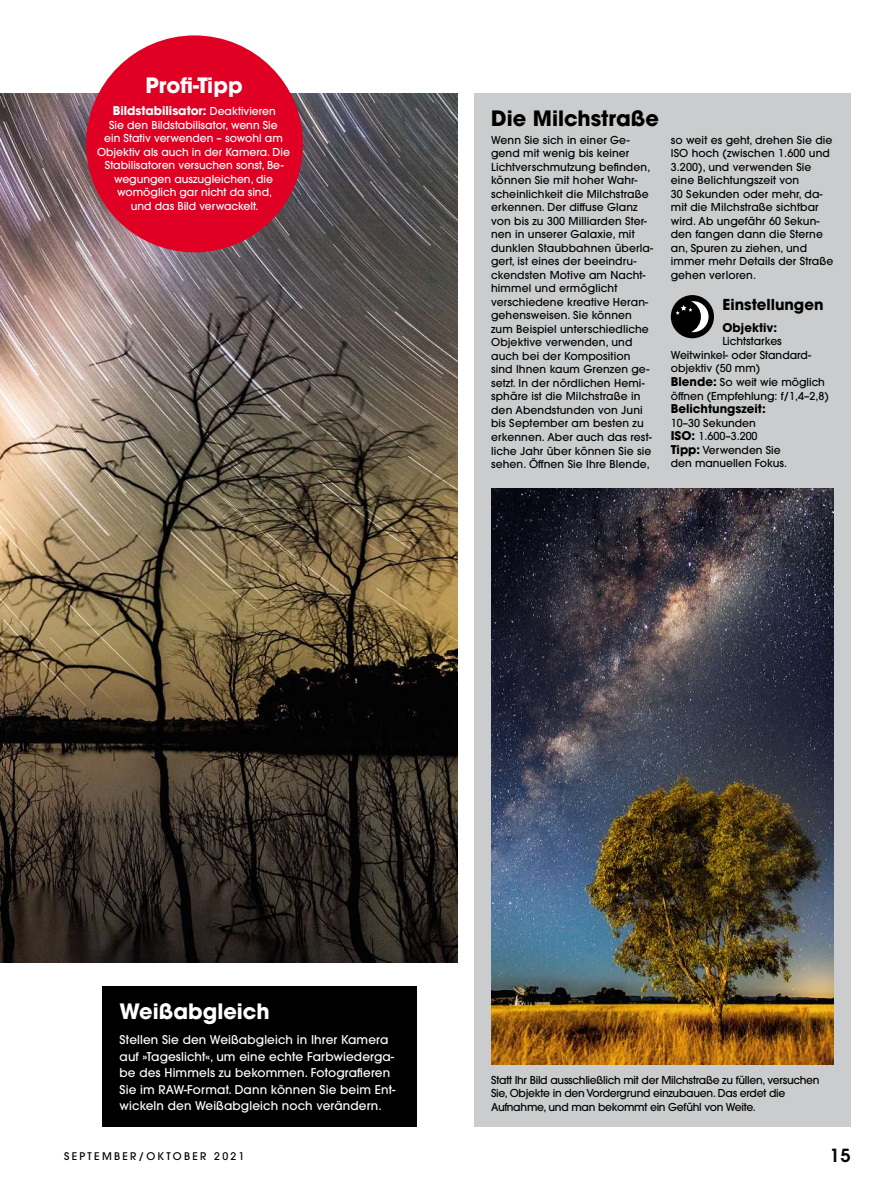
<style>
.page{position:relative;width:893px;height:1191px;background:#fff}
.page>*{position:absolute;margin:0;border:0;box-sizing:border-box;transform-origin:0 0}
.t1{font:700 21px "ITC Avant Garde Std";color:#fff}
.t2{font:700 21px "ITC Avant Garde Std";color:#000}
.t3{font:600 18px "ITC Avant Garde Std";color:#000}
.t4{font:700 15px "ITC Avant Garde Std";color:#000}
.t5{font:500 12px/16.5px "ITC Avant Garde Std";letter-spacing:.01em;color:#fff}
.t6{font:700 12px "ITC Avant Garde Std";color:#fff}
.t7{font:700 12px "ITC Avant Garde Std";color:#000}
.t8{font:500 10.8px/13.5px "ITC Avant Garde Std";letter-spacing:.01em;color:#000}
.t9{font:500 10.8px/13.5px "ITC Avant Garde Std";color:#fff;text-align:center}
.t10{font:500 10.8px/13.5px "ITC Avant Garde Std";letter-spacing:-.025em;color:#000}
.t11{font:500 10.5px "ITC Avant Garde Std";letter-spacing:.22em;color:#000}
.s1{font-weight:500;font-size:10.8px}
.s2{font-weight:700;font-size:12px}
</style>
<div class="page">
<div style="left:474px;top:94px;width:376px;height:1033px;background:#cbcccd"></div>
<img style="left:0;top:94px;width:457px;height:868px">
<img style="left:491px;top:489px;width:342px;height:575px">
<div style="left:671px;top:295px;width:43px;height:43px;background:#000;border-radius:50%"></div>
<svg style="left:676px;top:301px;width:33px;height:31px"></svg>
<div style="left:86px;top:35px;width:217px;height:217px;background:#df0024;border-radius:50%"></div>
<div style="left:103px;top:986px;width:314px;height:141px;background:#000"></div>
<h1 class="t1" style="left:146px;top:74px;width:99px">Profi-Tipp</h1>
<p class="t6" style="left:113px;top:104px;width:165px">Bildstabilisator: <span class="s1">Deaktivieren</span></p>
<p class="t9" style="left:97px;top:118px;width:194px">Sie den Bildstabilisator, wenn Sie<br>ein Stativ verwenden – sowohl am<br>Objektiv als auch in der Kamera. Die<br>Stabilisatoren versuchen sonst, Be&shy;wegungen auszugleichen, die womöglich gar nicht da sind,<br>und das Bild verwackelt.</p>
<h1 class="t2" style="left:491px;top:107px;width:169px">Die Milchstraße</h1>
<p class="t8" style="left:491px;top:133px;width:163px">Wenn Sie sich in einer Ge&shy;gend mit wenig bis keiner<br>Lichtverschmutzung befinden, können Sie mit hoher Wahr&shy;scheinlichkeit die Milchstraße erkennen. Der diffuse Glanz von bis zu 300 Milliarden Ster&shy;nen in unserer Galaxie, mit dunklen Staubbahnen überla&shy;gert, ist eines der beeindru&shy;ckendsten Motive am Nacht&shy;himmel und ermöglicht verschiedene kreative Heran&shy;gehensweisen. Sie können zum Beispiel unterschiedliche<br>Objektive verwenden, und auch bei der Komposition sind Ihnen kaum Grenzen ge&shy;setzt. In der nördlichen Hemi&shy;sphäre ist die Milchstraße in den Abendstunden von Juni bis September am besten zu erkennen. Aber auch das rest&shy;liche Jahr über können Sie sie sehen. Öffnen Sie Ihre Blende,</p>
<p class="t8" style="left:671px;top:133px;width:164px">so weit es geht, drehen Sie die<br>ISO hoch (zwischen 1.600 und<br>3.200), und verwenden Sie eine Belichtungszeit von<br>30 Sekunden oder mehr, da&shy;mit die Milchstraße sichtbar wird. Ab ungefähr 60 Sekun&shy;den fangen dann die Sterne an, Spuren zu ziehen, und immer mehr Details der Straße gehen verloren.</p>
<h3 class="t4" style="left:722px;top:296px;width:103px">Einstellungen</h3>
<p class="t7" style="left:722px;top:321px;width:56px">Objektiv:</p>
<p class="t8" style="left:671px;top:335px;width:159px;text-indent:52px">Lichtstarkes<br>Weitwinkel- oder Standard&shy;objektiv (50 mm)<br><span class="s2">Blende:</span> So weit wie möglich öffnen (Empfehlung: f/1,4–2,8)</p>
<p class="t7" style="left:671px;top:402px;width:96px">Belichtungszeit:</p>
<p class="t8" style="left:671px;top:416px;width:118px">10–30 Sekunden<br><span class="s2">ISO:</span> 1.600–3.200<br><span class="s2">Tipp:</span> Verwenden Sie den manuellen Fokus.</p>
<h1 class="t1" style="left:120px;top:999px;width:151px">Weißabgleich</h1>
<p class="t5" style="left:120px;top:1031px;width:277px">Stellen Sie den Weißabgleich in Ihrer Kamera auf »Tageslicht«, um eine echte Farbwiederga&shy;be des Himmels zu bekommen. Fotografieren Sie im RAW-Format. Dann können Sie beim Ent&shy;wickeln den Weißabgleich noch verändern.</p>
<p class="t11" style="left:64px;top:1150px;width:182px">SEPTEMBER/OKTOBER 2021</p>
<h2 class="t3" style="left:830px;top:1145px;width:22px">15</h2>
<p class="t10" style="left:491px;top:1073px;width:330px">Statt Ihr Bild ausschließlich mit der Milchstraße zu füllen, versuchen<br>Sie, Objekte in den Vordergrund einzubauen. Das erdet die<br>Aufnahme, und man bekommt ein Gefühl von Weite.</p>
</div>
